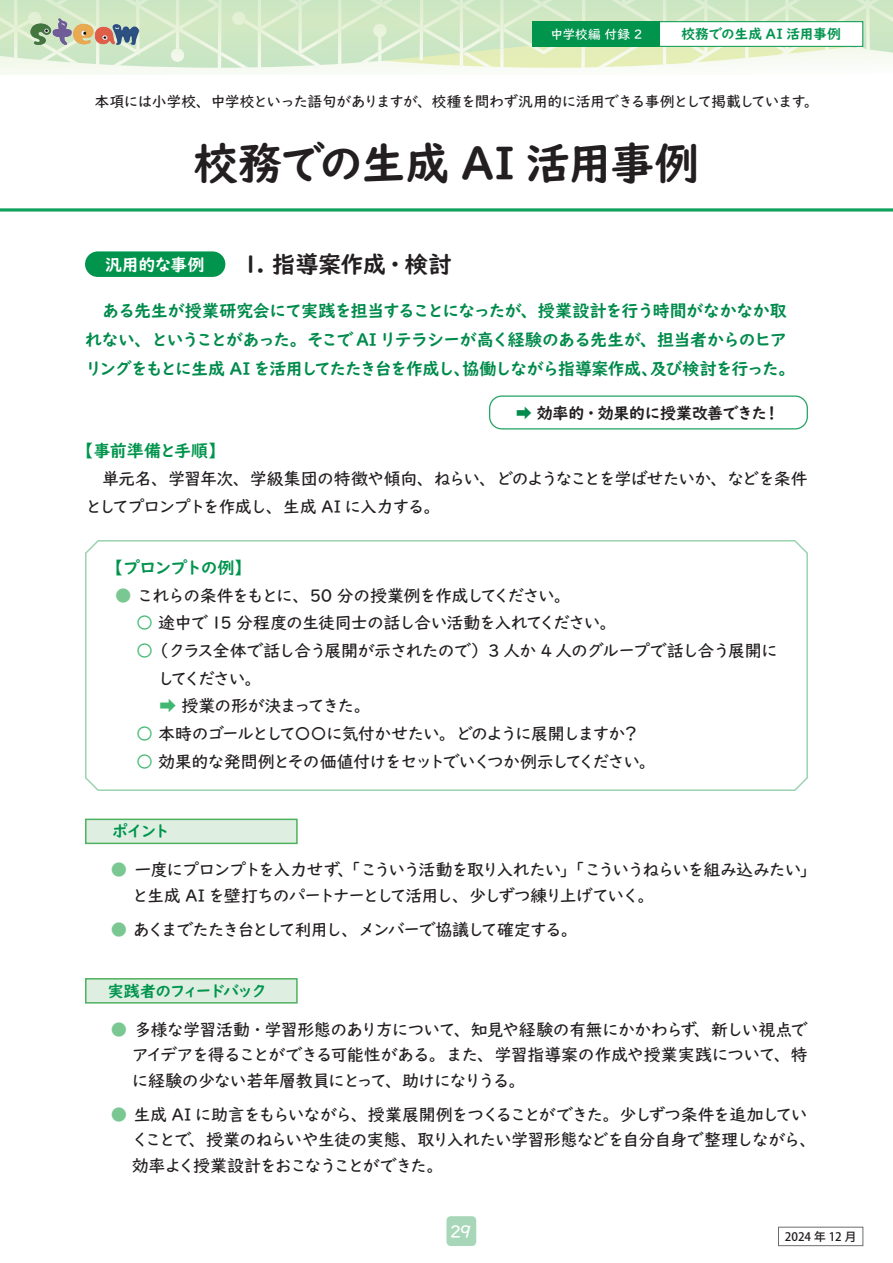
<style>
.page{position:relative;width:893px;height:1263px;background:#fff}
.page>*{position:absolute;margin:0;border:0;box-sizing:border-box;transform-origin:0 0}
.t1{font:700 44.7px "UD Digi Kyokasho Pro N";letter-spacing:-.055em;color:#231f20}
.t2{font:700 23.4px "UD Digi Kyokasho Pro N";letter-spacing:-.03em;color:#231f20}
.t3{font:500 16.95px/25.5px "UD Digi Kyokasho Pro N";letter-spacing:-.07em;color:#231f20}
.t4{font:500 16.95px/25.5px "UD Digi Kyokasho Pro N";letter-spacing:-.045em;color:#231f20}
.t5{font:700 16.95px "UD Digi Kyokasho Pro N";letter-spacing:-.06em;color:#008b4c}
.t6{font:500 16.95px "UD Digi Kyokasho Pro N";letter-spacing:-.11em;color:#231f20}
.t7{font:500 16.95px "UD Digi Kyokasho Pro N";letter-spacing:-.09em;color:#231f20}
.t8{font:500 16.95px "UD Digi Kyokasho Pro N";letter-spacing:-.105em;color:#231f20}
.t9{font:700 16.95px "UD Digi Kyokasho Pro N";letter-spacing:-.105em;color:#008b4c}
.t10{font:500 16.95px/25.5px "UD Digi Kyokasho Pro N";letter-spacing:-.115em;color:#231f20}
.t11{font:700 16.95px "UD Digi Kyokasho Pro N";letter-spacing:-.04em;color:#008b4c}
.t12{font:700 16.95px "UD Digi Kyokasho Pro N";letter-spacing:-.02em;color:#00944d}
.t13{font:700 16.95px "UD Digi Kyokasho Pro N";letter-spacing:-.075em;color:#00944d}
.t14{font:700 16.95px "UD Digi Kyokasho Pro N";letter-spacing:-.03em;color:#fff}
.t15{font:500 16.95px "UD Digi Kyokasho Pro";color:#fff}
.t16{font:700 15.9px "UD Digi Kyokasho Pro N";letter-spacing:-.025em;color:#231f20}
.t17{font:700 15.9px "UD Digi Kyokasho Pro N";letter-spacing:-.12em;color:#00944d}
.t18{font:500 14.85px "UD Digi Kyokasho Pro N";letter-spacing:-.055em;color:#231f20}
.t19{font:700 13.8px "UD Digi Kyokasho Pro";letter-spacing:-.03em;color:#00944d}
.t20{font:500 12.75px "UD Digi Kyokasho Pro";letter-spacing:.015em;color:#fff}
.t21{font:500 11.7px "Koz Go Pr 6 N";color:#231f20}
.s1{color:#008b4c}
.s2{color:#7ac791}
.s3{color:#40b872}
</style>
<div class="page">
<div style="left:778px;top:1227px;width:85px;height:19px;border:1px solid #6c6d70"></div>
<svg style="left:0;top:0;width:893px;height:75px;fill:#d1e8c4"></svg>
<div style="left:446px;top:1216px;width:30px;height:30px;background:#a7d7b8;border-radius:4px"></div>
<div style="left:85px;top:540px;width:723px;height:251px;border:1px solid #9ad2ae;border-radius:12px"></div>
<div style="left:86px;top:819px;width:211px;height:24px;background:#deefe2"></div>
<div style="left:85px;top:819px;width:213px;height:25px;border:1px solid #4db15e"></div>
<div style="left:86px;top:979px;width:211px;height:24px;background:#deefe2"></div>
<div style="left:85px;top:978px;width:213px;height:25px;border:1px solid #4db15e"></div>
<svg style="left:0;top:208px;width:893px;height:4px;background:#3fb47e"></svg>
<div style="left:85px;top:251px;width:140px;height:26px;background:#00944d;border-radius:13px"></div>
<div style="left:489px;top:395px;width:319px;height:34px;border:1px solid #25a467;border-radius:12px"></div>
<div style="left:659px;top:22px;width:204px;height:24px;background:#fff"></div>
<div style="left:659px;top:21px;width:204px;height:26px;border:1px solid #00944d"></div>
<div style="left:533px;top:21px;width:127px;height:26px;background:#00944d"></div>
<img style="left:30px;top:17px;width:109px;height:28px">
<p class="t20" style="left:550px;top:23px;width:93px">中学校編付録 2</p>
<p class="t19" style="left:681px;top:23px;width:161px">校務での生成 AI 活用事例</p>
<p class="t18" style="left:94px;top:89px;width:713px">本項には小学校、中学校といった語句がありますが、校種を問わず汎用的に活用できる事例として掲載しています</p>
<p class="t18" style="left:804px;top:89px;width:16px">。</p>
<h1 class="t1" style="left:194px;top:126px;width:507px">校務での生成 AI 活用事例</h1>
<h2 class="t2" style="left:242px;top:244px;width:211px">1. 指導案作成・検討</h2>
<p class="t5" style="left:102px;top:297px;width:686px">ある先生が授業研究会にて実践を担当することになったが、授業設計を行う時間がなかなか取</p>
<p class="t5" style="left:85px;top:326px;width:703px">れない、ということがあった。そこでAI リテラシーが高く経験のある先生が、担当者からのヒア</p>
<p class="t5" style="left:650px;top:354px;width:146px">及び検討を行った。</p>
<p class="t14" style="left:105px;top:250px;width:101px">汎用的な事例</p>
<p class="t9" style="left:85px;top:354px;width:387px">リングをもとに生成 AI を活用してたたき台を作成し、</p>
<p class="t11" style="left:462px;top:354px;width:197px">協働しながら指導案作成、</p>
<p class="t16" style="left:516px;top:399px;width:253px"><span class="s1">➡</span> 効率的・効果的に授業改善できた</p>
<p class="t16" style="left:764px;top:399px;width:17px">!</p>
<p class="t12" style="left:77px;top:437px;width:150px">【事前準備と手順【</p>
<p class="t3" style="left:85px;top:464px;width:724px;line-height:27.6px">　単元名、学習年次、学級集団の特徴や傾向、ねらい、どのようなことを学ばせたいか、などを条件としてプロンプトを作成し、生成 AI に入力する。</p>
<p class="t13" style="left:106px;top:554px;width:146px">【プロンプトの例【</p>
<p class="t3" style="left:115px;top:582px;width:457px"><span class="s2">●</span> これらの条件をもとに、50 分の授業例を作成してください。</p>
<p class="t3" style="left:136px;top:610px;width:482px"><span class="s3">○</span> 途中で 15 分程度の生徒同士の話し合い活動を入れてください。</p>
<p class="t3" style="left:136px;top:637px;width:644px"><span class="s3">○</span>（クラス全体で話し合う展開が示されたので）3 人か 4 人のグループで話し合う展開に</p>
<p class="t3" style="left:157px;top:665px;width:106px">してください。</p>
<p class="t3" style="left:132px;top:692px;width:240px"><span class="s3">　 ➡</span> 授業の形が決まってきた。</p>
<p class="t3" style="left:622px;top:720px;width:19px">?</p>
<p class="t7" style="left:136px;top:719px;width:491px"><span class="s3">○</span> 本時のゴールとして〇〇に気付かせたい。どのように展開しますか</p>
<p class="t3" style="left:136px;top:748px;width:521px"><span class="s3">○</span> 効果的な発問例とその価値付けをセットでいくつか例示してください。</p>
<p class="t17" style="left:112px;top:818px;width:59px">ポイント</p>
<p class="t3" style="left:132px;top:856px;width:524px;text-indent:-21px"><span class="s2">●</span> 一度にプロンプトを入力せず<br>と生成 AI を壁打ちのパートナーとして活用し、少しずつ練り上げていく。</p>
<p class="t8" style="left:111px;top:915px;width:469px"><span class="s2">●</span> あくまでたたき台として利用し、メンバーで協議して確定する。</p>
<p class="t6" style="left:337px;top:855px;width:480px">、「こういう活動を取り入れたい」「こういうねらいを組み込みたい「</p>
<p class="t17" style="left:108px;top:978px;width:161px">実践者のフィードバック</p>
<p class="t4" style="left:132px;top:1016px;width:678px;text-indent:-21px"><span class="s2">●</span> 多様な学習活動・学習形態のあり方について、知見や経験の有無にかかわらず<br>アイデアを得ることができる可能性がある。また、学習指導案の作成や授業実践について、特に経験の少ない若年層教員にとって、助けになりうる。</p>
<p class="t3" style="left:189px;top:1101px;width:629px;text-indent:-78px"><span class="s2">●</span> 生成 AI に助言をもらいながら、授業展開例をつくることができた。少しずつ条件を追加してい、授業のねらいや生徒の実態、取り入れたい学習形態などを自分自身で整理しながら、</p>
<p class="t3" style="left:694px;top:1016px;width:115px">、新しい視点で</p>
<p class="t10" style="left:132px;top:1126px;width:313px">くことで<br>効率よく授業設計をおこなうことができた。</p>
<p class="t15" style="left:450px;top:1217px;width:24px">29</p>
<p class="t21" style="left:785px;top:1230px;width:73px">2024 年 12 月</p>
</div>
